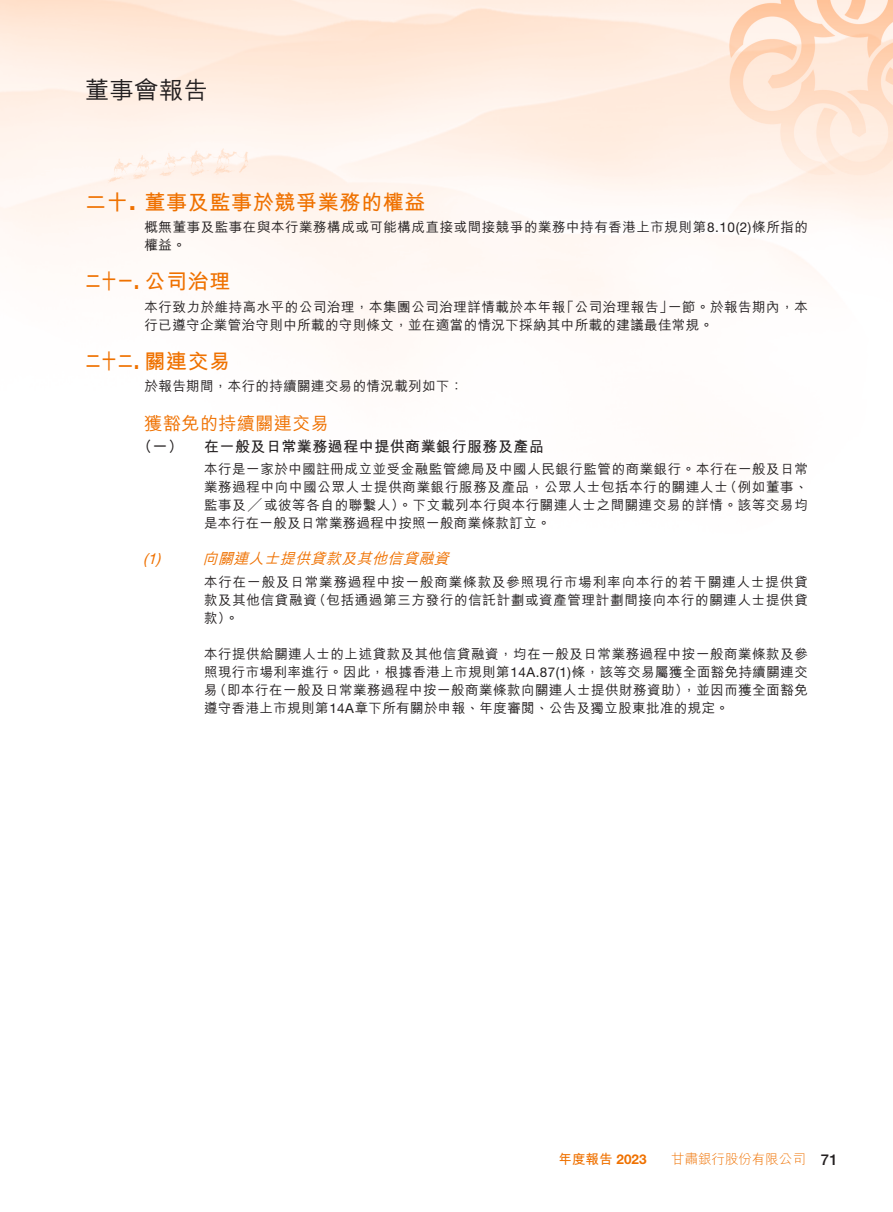
<style>
.page{position:relative;width:893px;height:1212px;background:#fff}
.page>*{position:absolute;margin:0;border:0;box-sizing:border-box;transform-origin:0 0}
.t1{font:500 24px "M Hei HK";letter-spacing:.03em;color:#231f20}
.t2{font:700 21px "M Hei HK";letter-spacing:.03em;color:#ef7100}
.t3{font:700 21px "M Hei HK";letter-spacing:.03em;color:#ef7100;scale:.75 1}
.t4{font:500 18px "M Hei HK";letter-spacing:.03em;color:#ef7100}
.t5{font:700 15px "M Hei HK";letter-spacing:.03em;color:#231f20}
.t6{font:italic 500 15px "M Hei HK";color:#ef7100}
.t7{font:italic 15px "Helvetica Neue LT Std";color:#ef7100}
.t8{font:500 13.5px/18px "M Hei HK";letter-spacing:.04em;color:#231f20;text-align:justify}
.t9{font:300 13.5px "M Hei HK";color:#ef7100}
.t10{font:700 13.5px "M Hei HK";color:#ef7100}
.s1{font-family:"Helvetica Neue LT Std";font-weight:800}
.s2{font-family:"Helvetica Neue LT Std";font-weight:400}
.s3{font-family:"Helvetica Neue LT Std"}
.s4{font-family:"Helvetica Neue LT Std";font-weight:500;font-size:15px;color:#231f20}
</style>
<div class="page">
<img style="left:0;top:0;width:893px;height:336px">
<h1 class="t1" style="left:85px;top:73px;width:124px">董事會報告</h1>
<h2 class="t2" style="left:85px;top:187px;width:342px">二十<span class="s1">.</span> 董事及監事於競爭業務的權益</h2>
<p class="t8" style="left:145px;top:217px;width:665px">概無董事及監事在與本行業務構成或可能構成直接或間接競爭的業務中持有香港上市規則第<span class="s2">8.10(2)</span>條所指的權益。</p>
<h2 class="t3" style="left:85px;top:266px;width:196px">二十一<span class="s1">.</span> 公司治理</h2>
<p class="t8" style="left:145px;top:296px;width:665px">本行致力於維持高水平的公司治理，本集團公司治理詳情載於本年報「公司治理報告」一節。於報告期內，本行已遵守企業管治守則中所載的守則條文，並在適當的情況下採納其中所載的建議最佳常規。</p>
<h2 class="t3" style="left:85px;top:346px;width:196px">二十二<span class="s1">.</span> 關連交易</h2>
<p class="t8" style="left:145px;top:376px;width:320px">於報告期間，本行的持續關連交易的情況載列如下：</p>
<h3 class="t4" style="left:145px;top:410px;width:186px">獲豁免的持續關連交易</h3>
<p class="t5" style="left:137px;top:436px;width:47px">（一）</p>
<p class="t5" style="left:204px;top:436px;width:341px">在一般及日常業務過程中提供商業銀行服務及產品</p>
<p class="t8" style="left:204px;top:459px;width:605px">本行是一家於中國註冊成立並受金融監管總局及中國人民銀行監管的商業銀行。本行在一般及日常業務過程中向中國公眾人士提供商業銀行服務及產品，公眾人士包括本行的關連人士（例如董事、監事及 ╱ 或彼等各自的聯繫人）。下文載列本行與本行關連人士之間關連交易的詳情。該等交易均是本行在一般及日常業務過程中按照一般商業條款訂立。</p>
<p class="t7" style="left:143px;top:550px;width:19px">(1)</p>
<p class="t6" style="left:203px;top:548px;width:253px">向關連人士提供貸款及其他信貸融資</p>
<p class="t8" style="left:204px;top:571px;width:605px">本行在一般及日常業務過程中按一般商業條款及參照現行市場利率向本行的若干關連人士提供貸款及其他信貸融資（包括通過第三方發行的信託計劃或資產管理計劃間接向本行的關連人士提供貸款）。</p>
<p class="t8" style="left:204px;top:643px;width:605px">本行提供給關連人士的上述貸款及其他信貸融資，均在一般及日常業務過程中按一般商業條款及參照現行市場利率進行。因此，根據香港上市規則第<span class="s2">14A.87(1)</span>條，該等交易屬獲全面豁免持續關連交易（即本行在一般及日常業務過程中按一般商業條款向關連人士提供財務資助），並因而獲全面豁免遵守香港上市規則第<span class="s2">14A</span>章下所有關於申報、年度審閱、公告及獨立股東批准的規定。</p>
<p class="t10" style="left:559px;top:1149px;width:89px">年度報告 <span class="s3">2023</span></p>
<p class="t9" style="left:671px;top:1152px;width:168px">甘肅銀行股份有限公司 <span class="s4">71</span></p>
</div>
